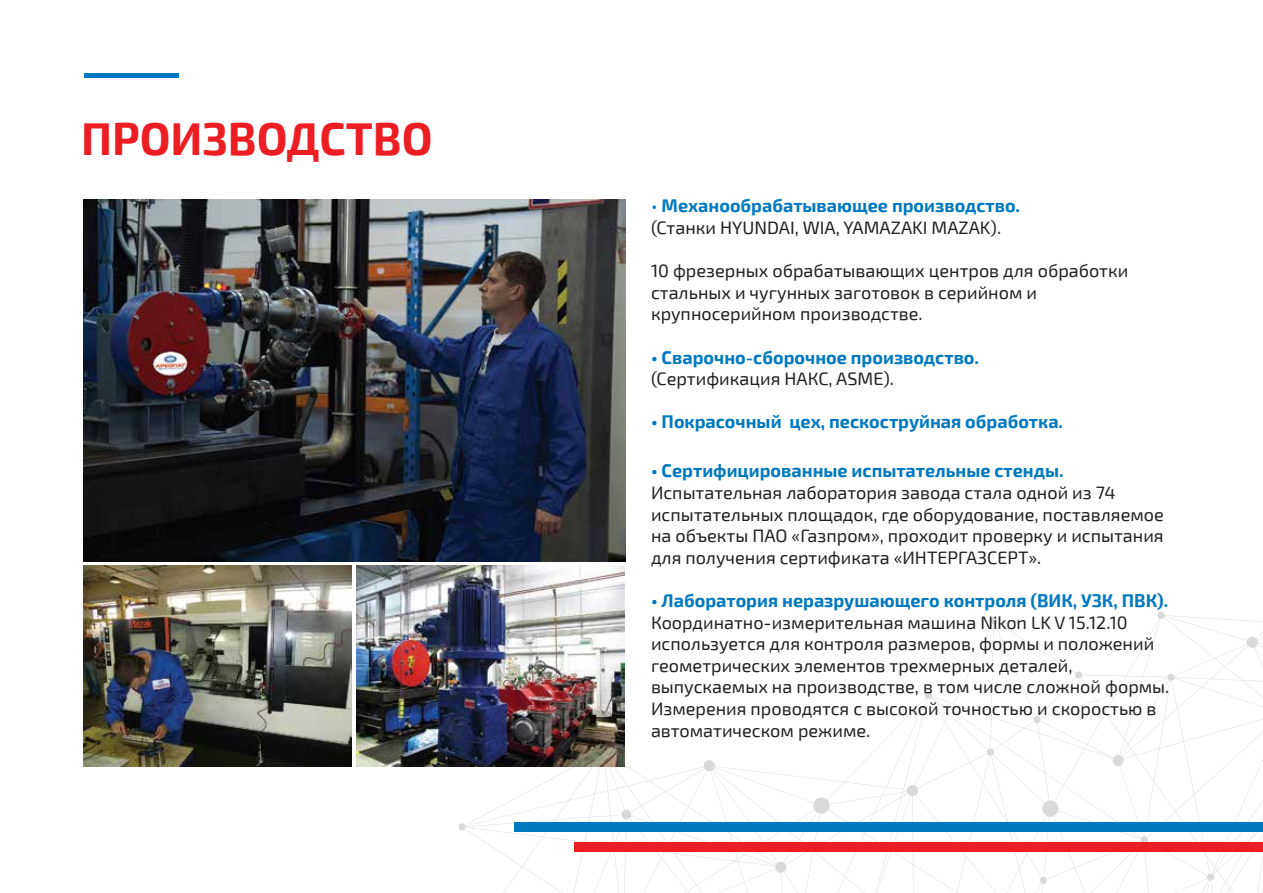
<style>
.page{position:relative;width:1263px;height:893px;background:#fff}
.page>*{position:absolute;margin:0;border:0;box-sizing:border-box;transform-origin:0 0}
.t1{font:700 45px "Exo 2";color:#ed1d24}
.t2{font:18px/21.6px "Exo 2";color:#231f20}
.t3{font:700 18px "Exo 2";color:#0079c1}
.s1{color:#0079c1}
.s2{font-weight:700;color:#0079c1}
</style>
<div class="page">
<svg style="left:458px;top:612px;width:805px;height:281px"></svg>
<img style="left:84px;top:200px;width:542px;height:361px">
<img style="left:84px;top:566px;width:267px;height:200px">
<img style="left:357px;top:566px;width:268px;height:201px">
<div style="left:514px;top:823px;width:749px;height:9px;background:#0079c1"></div>
<div style="left:574px;top:843px;width:689px;height:9px;background:#ed1d24"></div>
<div style="left:84px;top:73px;width:94px;height:5px;background:#0079c1"></div>
<h1 class="t1" style="left:81px;top:112px;width:353px">ПРОИЗВОДСТВО</h1>
<p class="t2" style="left:651px;top:196px;width:371px"><span class="s1">•</span> <span class="s2">Механообрабатывающее производство. </span>(Станки HYUNDAI, WIA, YAMAZAKI MAZAK).</p>
<p class="t2" style="left:651px;top:260px;width:479px">10 фрезерных обрабатывающих центров для обработки стальных и чугунных заготовок в серийном и крупносерийном производстве.</p>
<p class="t3" style="left:651px;top:346px;width:329px">• Сварочно-сборочное производство.</p>
<p class="t2" style="left:651px;top:368px;width:244px">(Сертификация НАКС, ASME).</p>
<p class="t3" style="left:651px;top:411px;width:414px">• Покрасочный цех, пескоструйная обработка.</p>
<p class="t3" style="left:651px;top:460px;width:414px">• Сертифицированные испытательные стенды.</p>
<p class="t2" style="left:651px;top:482px;width:514px">Испытательная лаборатория завода стала одной из 74 испытательных площадок, где оборудование, поставляемое на объекты ПАО «Газпром», проходит проверку и испытания для получения сертификата «ИНТЕРГАЗСЕРТ».</p>
<p class="t3" style="left:651px;top:590px;width:519px">• Лаборатория неразрушающего контроля (ВИК, УЗК, ПВК).</p>
<p class="t2" style="left:651px;top:612px;width:520px">Координатно-измерительная машина Nikon LK V 15.12.10 используется для контроля размеров, формы и положений геометрических элементов трехмерных деталей, выпускаемых на производстве, в том числе сложной формы.<br>Измерения проводятся с высокой точностью и скоростью в автоматическом режиме.</p>
</div>
